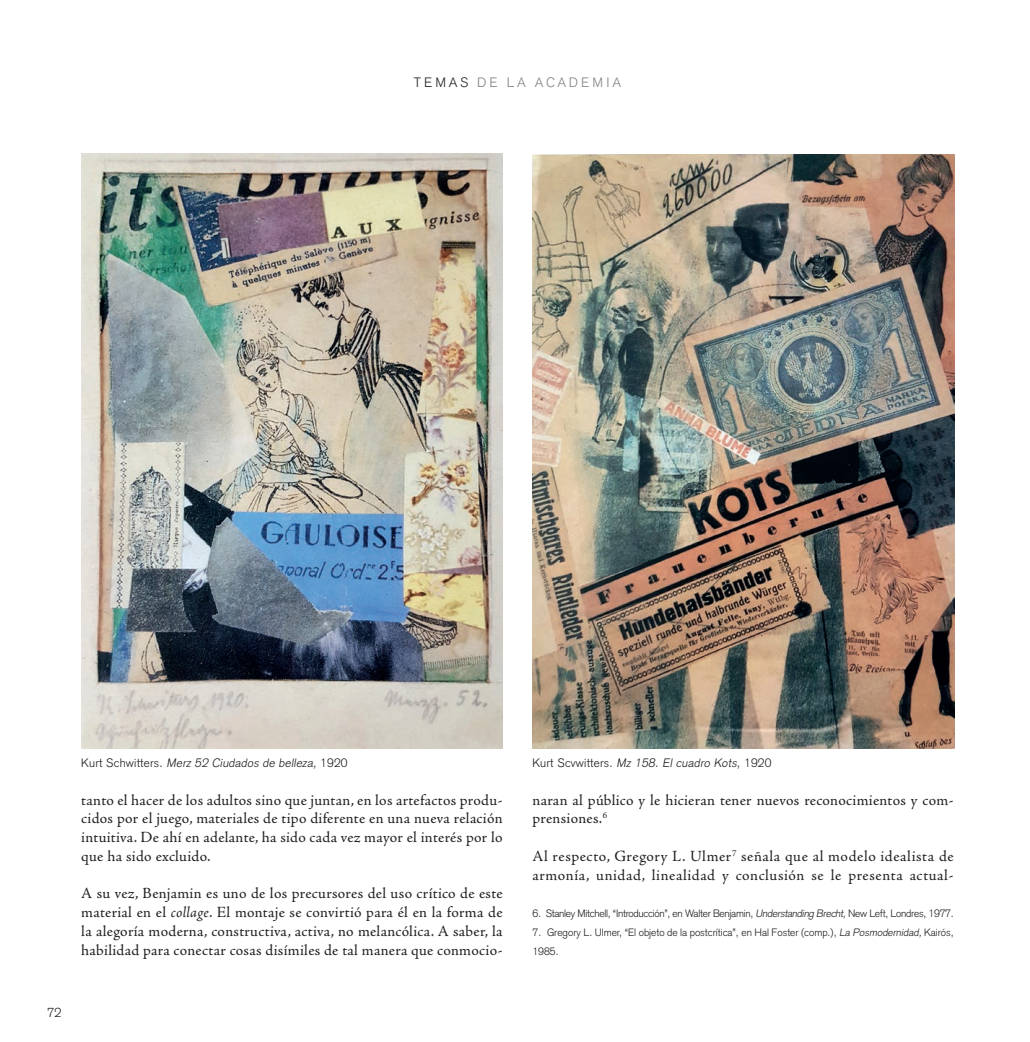
<style>
.page{position:relative;width:1030px;height:1042px;background:#fff}
.page>*{position:absolute;margin:0;border:0;box-sizing:border-box;transform-origin:0 0}
.t1{font:15.6px/18.8px "Adobe Jenson Pro";letter-spacing:.02em;color:#231f20;text-align:justify}
.t2{font:15.6px/18.8px "Adobe Jenson Pro";letter-spacing:.04em;color:#231f20}
.t3{font:300 13.5px "Akzidenz Grotesk BE";letter-spacing:.2em;color:#808285}
.t4{font:300 12.9px "Akzidenz Grotesk BE";color:#231f20}
.t5{font:italic 300 12px "Akzidenz Grotesk";color:#231f20}
.t6{font:300 12px "Akzidenz Grotesk";letter-spacing:.02em;color:#231f20}
.t7{font:300 10.5px "Akzidenz Grotesk";letter-spacing:-.025em;color:#231f20}
.t8{font:300 10.5px/18.8px "Akzidenz Grotesk";color:#231f20}
.s1{color:#231f20}
.s2{font-style:normal}
.s3{font-style:italic}
</style>
<div class="page">
<img style="left:81px;top:154px;width:421px;height:594px">
<img style="left:532px;top:154px;width:421px;height:594px">
<p class="t3" style="left:414px;top:75px;width:208px"><span class="s1">TEMAS</span> DE LA ACADEMIA</p>
<p class="t4" style="left:47px;top:1005px;width:16px">72</p>
<p class="t5" style="left:81px;top:756px;width:268px"><span class="s2">K u rt S c h w i tt e rs .</span> Merz 52 Ciudados de belleza, <span class="s2">1 9 2 0</span></p>
<p class="t6" style="left:532px;top:756px;width:240px">Kurt Scvwitters. <span class="s3">Mz 158. El cuadro Kots,</span> 1920</p>
<p class="t1" style="left:81px;top:790px;width:422px">tanto el hacer de los adultos sino que juntan, en los artefactos produ&shy;cidos por el juego, materiales de tipo diferente en una nueva relación intuitiva. De ahí en adelante, ha sido cada vez mayor el interés por lo que ha sido excluido.</p>
<p class="t1" style="left:81px;top:884px;width:422px">A su vez, Benjamin es uno de los precursores del uso crítico de este material en el <span class="s3">collage</span>. El montaje se convirtió para él en la forma de la alegoría moderna, constructiva, activa, no melancólica. A saber, la habilidad para conectar cosas disímiles de tal manera que conmocio-</p>
<p class="t1" style="left:532px;top:791px;width:422px">naran al público y le hicieran tener nuevos reconocimientos y com&shy;prensiones.<sup>6</sup></p>
<p class="t2" style="left:532px;top:847px;width:422px">Al respecto, Gregory L. Ulmer<sup>7</sup> señala que al modelo idealista de armonía, unidad, linealidad y conclusión se le presenta actual-</p>
<p class="t7" style="left:532px;top:907px;width:422px">6. Stanley Mitchell, “Introducción”, en Walter Benjamin, <span class="s3">Understanding Brecht,</span>New Left, Londres, 1977.</p>
<p class="t8" style="left:532px;top:923px;width:422px">7. Gregory L. Ulmer, “El objeto de la postcrítica”, en Hal Foster (comp.), <span class="s3">La Posmodernidad,</span>Kairós,<br>1985.</p>
</div>
